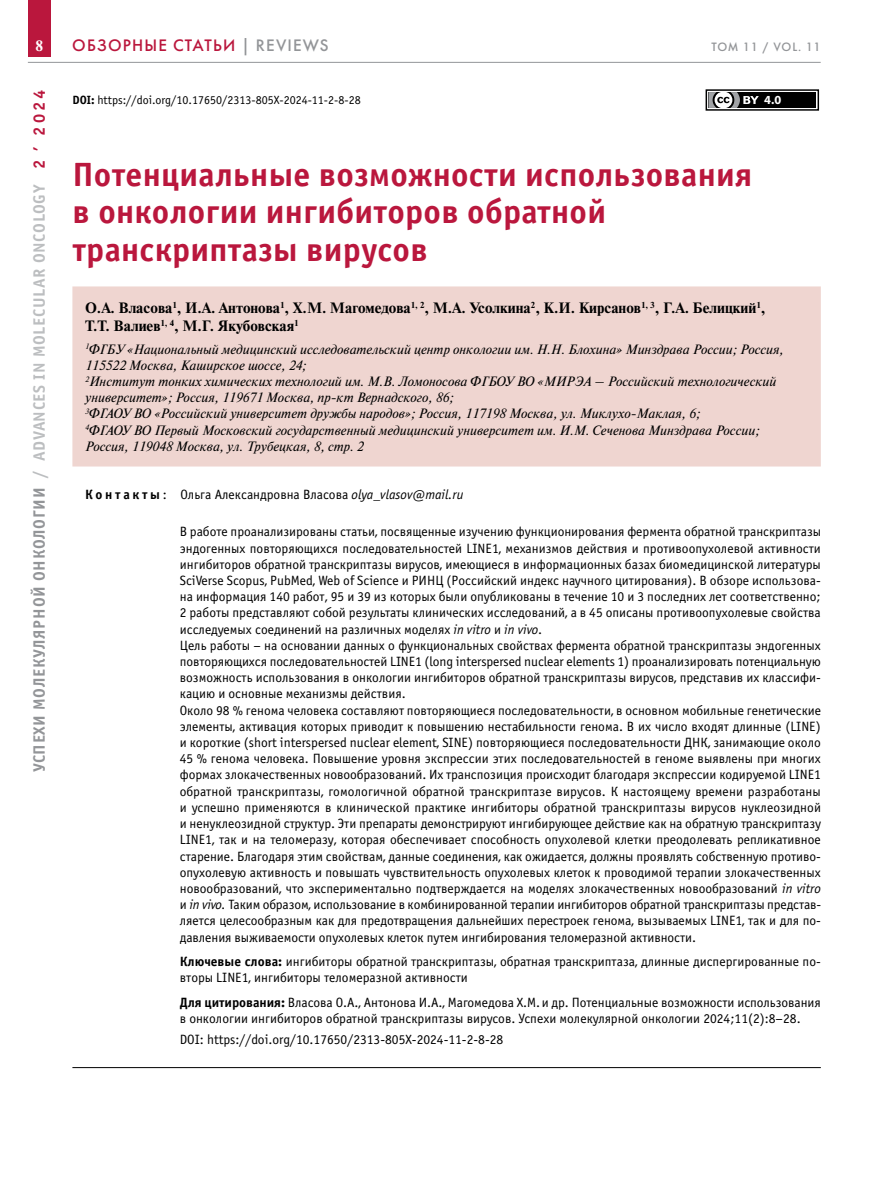
<style>
.page{position:relative;width:893px;height:1191px;background:#fff}
.page>*{position:absolute;margin:0;border:0;box-sizing:border-box;transform-origin:0 0}
.t1{font:700 33.75px/37.5px "Officina Sans C";letter-spacing:.01em;color:#ba173d}
.t2{font:700 16.5px "Officina Sans C";letter-spacing:.04em;color:#bcbec0}
.t3{font:16.5px "Futuris C";letter-spacing:.07em;color:#ba173d}
.t4{font:700 16.5px "Officina Sans C";color:#ba173d}
.t5{font:700 15px/18px "Newton C";color:#000}
.t6{font:700 15px "Newton C";color:#fff}
.t7{font:13.5px/16.2px "Officina Sans C";color:#000}
.t8{font:italic 13.5px/16.2px "Newton C";color:#000}
.t9{font:700 12.45px "Myriad Pro";color:#fff}
.t10{font:12px "Officina Sans C";color:#000}
.t11{font:12px "Futuris C";letter-spacing:.06em;color:#939598}
.s1{color:#939598}
.s2{font-weight:700}
.s3{color:#ba173d}
.s4{font-style:italic}
</style>
<div class="page">
<div style="left:28px;top:0;width:23px;height:57px;background:#ba173d"></div>
<hr style="left:28px;top:62px;width:793px;height:1px;background:#939598">
<div style="left:72px;top:286px;width:749px;height:180px;background:#efd5d0"></div>
<hr style="left:72px;top:1067px;width:749px;height:1px;background:#000">
<div style="left:706px;top:89px;width:113px;height:22px;border:1px solid #000"></div>
<div style="left:708px;top:92px;width:108px;height:16px;background:#000"></div>
<svg style="left:708px;top:92px;width:51px;height:16px"></svg>
<p class="t6" style="left:35px;top:37px;width:9px">8</p>
<p class="t3" style="left:72px;top:36px;width:258px">ОБЗОРНЫЕ СТАТЬИ <span class="s1">| REVIEWS</span></p>
<p class="t11" style="left:711px;top:40px;width:111px">ТОМ 11 / VOL. 11</p>
<p class="t10" style="left:72px;top:94px;width:290px"><span class="s2">DOI:</span> https://doi.org/10.17650/2313-805X-2024-11-2-8-28</p>
<p class="t9" style="left:764px;top:92px;width:18px">4.0</p>
<p class="t4" style="left:30px;top:136px;width:48px;rotate:-90deg">2024</p>
<p class="t4" style="left:21px;top:151px;width:6px;rotate:-90deg">,</p>
<p class="t2" style="left:30px;top:772px;width:614px;rotate:-90deg"><span class="s1">УСПЕХИ МОЛЕКУЛЯРНОЙ ОНКОЛОГИИ</span> / ADVANCES IN MOLECULAR ONCOLOGY <span class="s3">2</span></p>
<h1 class="t1" style="left:72px;top:156px;width:681px">Потенциальные возможности использования в онкологии ингибиторов обратной транскриптазы вирусов</h1>
<p class="t5" style="left:85px;top:299px;width:682px">О.А. Власова<sup>1</sup>, И.А. Антонова<sup>1</sup>, Х.М. Магомедова<sup>1,</sup> <sup>2</sup>, М.А. Усолкина<sup>2</sup>, К.И. Кирсанов<sup>1,</sup> <sup>3</sup>, Г.А. Белицкий<sup>1</sup>,<br>Т.Т. Валиев<sup>1,</sup> <sup>4</sup>, М.Г. Якубовская<sup>1</sup></p>
<p class="t8" style="left:85px;top:341px;width:700px"><sup>1</sup>ФГБУ «Национальный медицинский исследовательский центр онкологии им. Н.Н. Блохина» Минздрава России; Россия, 115522 Москва, Каширское шоссе, 24;<br><sup>2</sup>Институт тонких химических технологий им. М.В. Ломоносова ФГБОУ ВО «МИРЭА – Российский технологический университет»; Россия, 119671 Москва, пр-кт Вернадского, 86;<br><sup>3</sup>ФГАОУ ВО «Российский университет дружбы народов»; Россия, 117198 Москва, ул. Миклухо-Маклая, 6;<br><sup>4</sup>ФГАОУ ВО Первый Московский государственный медицинский университет им. И.М. Сеченова Минздрава России; Россия, 119048 Москва, ул. Трубецкая, 8, стр. 2</p>
<p class="t7" style="left:85px;top:486px;width:380px"><span class="s2">К о н т а к т ы</span> : Ольга Александровна Власова <span class="s4">olya_vlasov@mail.ru</span></p>
<p class="t7" style="left:180px;top:524px;width:643px">В работе проанализированы статьи, посвященные изучению функционирования фермента обратной транскриптазы эндогенных повторяющихся последовательностей LINE1, механизмов действия и противоопухолевой активности ингибиторов обратной транскриптазы вирусов, имеющиеся в информационных базах биомедицинской литературы SciVerse Scopus, PubMed, Web of Science и РИ НЦ (Российский индекс научного цитирования). В обзоре использова&shy;на информация 140 работ, 95 и 39 из которых были опубликованы в течение 10 и 3 последних лет соответственно; 2 работы представляют собой результаты клинических исследований, а в 45 описаны противоопухолевые свойства исследуемых соединений на различных моделях <span class="s4">in vitro</span> и <span class="s4">in vivo</span>.<br>Цель работы – на основании данных о функциональных свойствах фермента обратной транскриптазы эндогенных повторяющихся последовательностей LINE1 (long interspersed nuclear elements 1) проанализировать потенциальную возможность использования в онкологии ингибиторов обратной транскриптазы вирусов, представив их классифи&shy;кацию и основные механизмы действия.<br>Около 98 % генома человека составляют повторяющиеся последовательности, в основном мобильные генетические элементы, активация которых приводит к повышению нестабильности генома. В их число входят длинные (LINE) и короткие (short interspersed nuclear element, SINE) повторяющиеся последовательности ДНК, занимающие около 45 % генома человека. Повышение уровня экспрессии этих последовательностей в геноме выявлены при многих формах злокачественных новообразований. Их транспозиция происходит благодаря экспрессии кодируемой LINE1 обратной транскриптазы, гомологичной обратной транскриптазе вирусов. К настоящему времени разработаны и успешно применяются в клинической практике ингибиторы обратной транскриптазы вирусов нуклеозидной и ненуклеозидной структур. Эти препараты демонстрируют ингибирующее действие как на обратную транскриптазу LINE1, так и на теломеразу, которая обеспечивает способность опухолевой клетки преодолевать репликативное старение. Благодаря этим свойствам, данные соединения, как ожидается, должны проявлять собственную противо&shy;опухолевую активность и повышать чувствительность опухолевых клеток к проводимой терапии злокачественных новообразований, что экспериментально подтверждается на моделях злокачественных новообразований <span class="s4">in vitro </span>и <span class="s4">in vivo.</span> Таким образом, использование в комбинированной терапии ингибиторов обратной транскриптазы представ&shy;ляется целесообразным как для предотвращения дальнейших перестроек генома, вызываемых LINE1, так и для по&shy;давления выживаемости опухолевых клеток путем ингибирования теломеразной активности.</p>
<p class="t7" style="left:180px;top:954px;width:642px"><span class="s2">Ключевые слова:</span> ингибиторы обратной транскриптазы, обратная транскриптаза, длинные диспергированные по&shy;вторы LINE1, ингибиторы теломеразной активности</p>
<p class="t7" style="left:180px;top:994px;width:643px"><span class="s2">Для цитирования:</span> Власова О.А., Антонова И .А., Магомедова Х.М.и др. П отенциальные возможности использования в онкологии ингибиторов обратной транскриптазы вирусов. Успехи молекулярной онкологии 2024;11(2):8–28.</p>
<p class="t7" style="left:180px;top:1031px;width:325px">DOI: https://doi.org/10.17650/2313-805X-2024-11-2-8-28</p>
</div>
